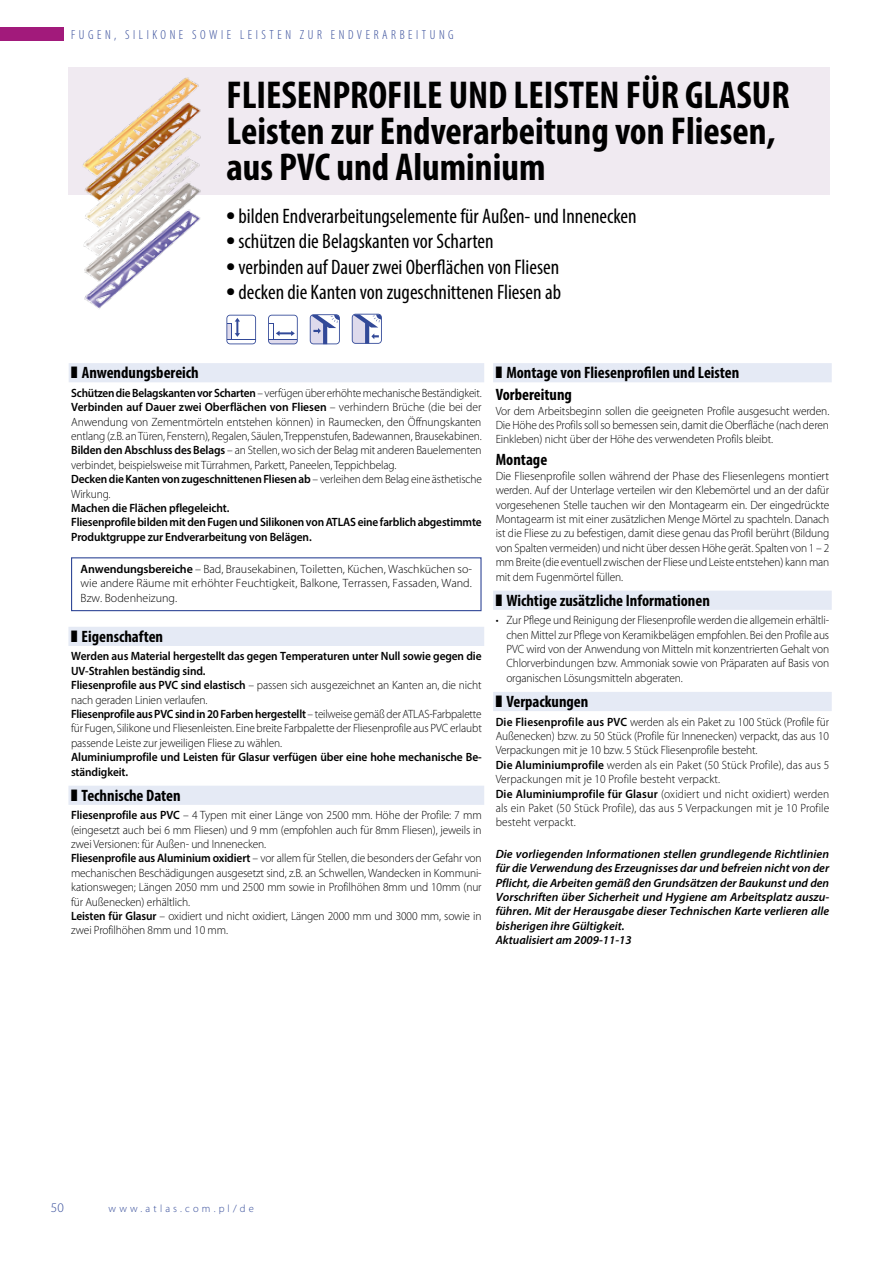
<style>
.page{position:relative;width:893px;height:1263px;background:#fff}
.page>*{position:absolute;margin:0;border:0;box-sizing:border-box;transform-origin:0 0}
.t1{font:700 condensed 39px/36px "Myriad Pro";color:#000}
.t2{font:condensed 21px "Myriad Pro";color:#000}
.t3{font:700 condensed 16.5px/22px "Myriad Pro";color:#000}
.t4{font:300 condensed 13.2px "Myriad Pro";letter-spacing:.27em;color:#324998}
.t5{font:300 13.2px "Myriad Pro";color:#324998}
.t6{font:300 12px/14.4px "Myriad Pro";letter-spacing:-.01em;color:#000;scale:.95 1}
.t7{font:300 12px/14.4px "Myriad Pro";letter-spacing:-.01em;color:#000;text-align:justify;scale:.96 1}
.t8{font:300 12px/14.4px "Myriad Pro";letter-spacing:-.01em;color:#000;text-align:justify}
.t9{font:300 12px/14.4px "Myriad Pro";letter-spacing:-.01em;color:#000;scale:.93 1}
.t10{font:italic 600 12px/14.4px "Myriad Pro";color:#000}
.t11{font:600 12px/14.4px "Myriad Pro";letter-spacing:-.01em;color:#000;scale:.95 1}
.t12{font:600 12px/14.4px "Myriad Pro";letter-spacing:-.01em;color:#000;scale:.96 1}
.t13{font:300 10.5px "Myriad Pro";letter-spacing:.3em;color:#324998}
.s1{font-size:36px}
.s2{font-weight:600}
</style>
<div class="page">
<div style="left:0;top:27px;width:64px;height:14px;background:#a21a7b"></div>
<div style="left:68px;top:67px;width:762px;height:128px;background:#f0eaf1"></div>
<div style="left:493px;top:363px;width:339px;height:19px;background:#e5eaf5"></div>
<div style="left:493px;top:591px;width:339px;height:19px;background:#e5eaf5"></div>
<div style="left:493px;top:692px;width:339px;height:19px;background:#e5eaf5"></div>
<div style="left:69px;top:363px;width:415px;height:19px;background:#e5eaf5"></div>
<div style="left:71px;top:557px;width:411px;height:54px;border:1px solid #324998"></div>
<svg style="left:226px;top:315px;width:30px;height:29px"></svg>
<svg style="left:268px;top:315px;width:30px;height:29px"></svg>
<svg style="left:310px;top:314px;width:30px;height:30px"></svg>
<svg style="left:352px;top:314px;width:30px;height:30px"></svg>
<img style="left:83px;top:77px;width:118px;height:232px">
<div style="left:68px;top:627px;width:416px;height:19px;background:#e5eaf5"></div>
<div style="left:68px;top:786px;width:416px;height:19px;background:#e5eaf5"></div>
<p class="t4" style="left:71px;top:27px;width:384px">FUGEN, SILIKONE SOWIE LEISTEN ZUR ENDVERARBEITUNG</p>
<h1 class="t1" style="left:226px;top:76px;width:565px">FLIESENPROFILE UND LEISTEN FÜR GLASUR<br>Leisten zur Endverarbeitung von Fliesen, aus PVC und Aluminium</h1>
<h2 class="t2" style="left:226px;top:203px;width:412px"><span class="s1">•</span> bilden Endverarbeitungselemente für Außen- und Innenecken</h2>
<h2 class="t2" style="left:226px;top:228px;width:269px"><span class="s1">•</span> schützen die Belagskanten vor Scharten</h2>
<h2 class="t2" style="left:226px;top:254px;width:335px"><span class="s1">•</span> verbinden auf Dauer zwei Oberflächen von Fliesen</h2>
<h2 class="t2" style="left:226px;top:279px;width:336px"><span class="s1">•</span> decken die Kanten von zugeschnittenen Fliesen ab</h2>
<h3 class="t3" style="left:71px;top:361px;width:129px">■ Anwendungsbereich</h3>
<p class="t9" style="left:71px;top:385px;width:443px"><span class="s2">Schützen die Belagskanten vor Scharten</span> – verfügen über erhöhte mechanische Beständigkeit.<br><span class="s2">Verbinden auf Dauer zwei Oberflächen von Fliesen</span> – verhindern Brüche (die bei der Anwendung von Zementmörteln entstehen können) in Raumecken, den Öffnungskanten entlang (z.B. an Türen, Fenstern), Regalen, Säulen, Treppenstufen, Badewannen, Brausekabinen.<br><span class="s2">Bilden den Abschluss des Belags</span> – an Stellen, wo sich der Belag mit anderen Bauelementen verbindet, beispielsweise mit Türrahmen, Parkett, Paneelen, Teppichbelag.<br><span class="s2">Decken die Kanten von zugeschnittenen Fliesen ab</span> – verleihen dem Belag eine ästhetische Wirkung.</p>
<p class="t11" style="left:71px;top:500px;width:434px">Machen die Flächen pflegeleicht.<br>Fliesenprofile bilden mit den Fugen und Silikonen von ATLAS eine farblich abgestimmte<br>Produktgruppe zur Endverarbeitung von Belägen.</p>
<p class="t8" style="left:81px;top:561px;width:393px"><span class="s2">Anwendungsbereiche</span> – Bad, Brausekabinen, Toiletten, Küchen, Waschküchen so&shy;wie andere Räume mit erhöhter Feuchtigkeit, Balkone, Terrassen, Fassaden, Wand.<br>Bzw. Bodenheizung.</p>
<h3 class="t3" style="left:71px;top:625px;width:94px">■ Eigenschaften</h3>
<p class="t6" style="left:71px;top:649px;width:434px"><span class="s2">Werden aus Material hergestellt das gegen Temperaturen unter Null sowie gegen die UV-Strahlen beständig sind.<br>Fliesenprofile aus PVC sind elastisch</span> – passen sich ausgezeichnet an Kanten an, die nicht nach geraden Linien verlaufen.<br><span class="s2">Fliesenprofile aus PVC sind in 20 Farben hergestellt</span> – teilweise gemäß der ATLAS-Farbpalette für Fugen, Silikone und Fliesenleisten. Eine breite Farbpalette der Fliesenprofile aus PVC erlaubt passende Leiste zur jeweiligen Fliese zu wählen.</p>
<p class="t12" style="left:71px;top:750px;width:429px">Aluminiumprofile und Leisten für Glasur verfügen über eine hohe mechanische Be&shy;ständigkeit.</p>
<h3 class="t3" style="left:71px;top:784px;width:111px">■ Technische Daten</h3>
<p class="t7" style="left:71px;top:808px;width:429px;text-align:left"><span class="s2">Fliesenprofile aus PVC</span> – 4 Typen mit einer Länge von 2500 mm. Höhe der Profile: 7 mm (eingesetzt auch bei 6 mm Fliesen) und 9 mm (empfohlen auch für 8mm Fliesen), jeweils in zwei Versionen: für Außen- und Innenecken.<br><span class="s2">Fliesenprofile aus Aluminium oxidiert</span> – vor allem für Stellen, die besonders der Gefahr von mechanischen Beschädigungen ausgesetzt sind, z.B. an Schwellen, Wandecken in Kommuni&shy;kationswegen; Längen 2050 mm und 2500 mm sowie in Profilhöhen 8mm und 10mm (nur für Außenecken) erhältlich.<br><span class="s2">Leisten für Glasur</span> – oxidiert und nicht oxidiert, Längen 2000 mm und 3000 mm, sowie in zwei Profilhöhen 8mm und 10 mm.</p>
<h3 class="t3" style="left:496px;top:361px;width:245px">■ Montage von Fliesenprofilen und Leisten<br>Vorbereitung</h3>
<p class="t7" style="left:496px;top:403px;width:349px">Vor dem Arbeitsbeginn sollen die geeigneten Profile ausgesucht werden.<br>Die Höhe des Profils soll so bemessen sein, damit die Oberfläche (nach deren Einkleben) nicht über der Höhe des verwendeten Profils bleibt.</p>
<h3 class="t3" style="left:496px;top:448px;width:53px">Montage</h3>
<p class="t8" style="left:496px;top:468px;width:335px">Die Fliesenprofile sollen während der Phase des Fliesenlegens montiert werden. Auf der Unterlage verteilen wir den Klebemörtel und an der dafür vorgesehenen Stelle tauchen wir den Montagearm ein. Der eingedrückte Montagearm ist mit einer zusätzlichen Menge Mörtel zu spachteln. Danach ist die Fliese zu zu befestigen, damit diese genau das Profil berührt (Bildung von Spalten vermeiden) und nicht über dessen Höhe gerät. Spalten von 1 – 2 mm Breite (die eventuell zwischen der Fliese und Leiste entstehen) kann man mit dem Fugenmörtel füllen.</p>
<h3 class="t3" style="left:496px;top:589px;width:216px">■ Wichtige zusätzliche Informationen</h3>
<p class="t6" style="left:506px;top:613px;width:341px;text-align:justify;text-indent:-11px">• Zur Pflege und Reinigung der Fliesenprofile werden die allgemein erhältli&shy;chen Mittel zur Pflege von Keramikbelägen empfohlen. Bei den Profile aus PVC wird von der Anwendung von Mitteln mit konzentrierten Gehalt von Chlorverbindungen bzw. Ammoniak sowie von Präparaten auf Basis von organischen Lösungsmitteln abgeraten.</p>
<h3 class="t3" style="left:496px;top:690px;width:94px">■ Verpackungen</h3>
<p class="t6" style="left:496px;top:714px;width:353px"><span class="s2">Die Fliesenprofile aus PVC</span> werden als ein Paket zu 100 Stück (Profile für Außenecken) bzw. zu 50 Stück (Profile für Innenecken) verpackt, das aus 10<br>Verpackungen mit je 10 bzw. 5 Stück Fliesenprofile besteht.<br><span class="s2">Die Aluminiumprofile</span> werden als ein Paket (50 Stück Profile), das aus 5<br>Verpackungen mit je 10 Profile besteht verpackt.<br><span class="s2">Die Aluminiumprofile für Glasur</span> (oxidiert und nicht oxidiert) werden als ein Paket (50 Stück Profile), das aus 5 Verpackungen mit je 10 Profile besteht verpackt.</p>
<p class="t10" style="left:496px;top:846px;width:335px">Die vorliegenden Informationen stellen grundlegende Richtlinien für die Verwendung des Erzeugnisses dar und befreien nicht von der Pflicht, die Arbeiten gemäß den Grundsätzen der Baukunst und den Vorschriften über Sicherheit und Hygiene am Arbeitsplatz auszu&shy;führen. Mit der Herausgabe dieser Technischen Karte verlieren alle bisherigen ihre Gültigkeit.<br>Aktualisiert am 2009-11-13</p>
<p class="t5" style="left:51px;top:1200px;width:14px">50</p>
<p class="t13" style="left:109px;top:1202px;width:147px">www.atlas.com.pl/de</p>
</div>
